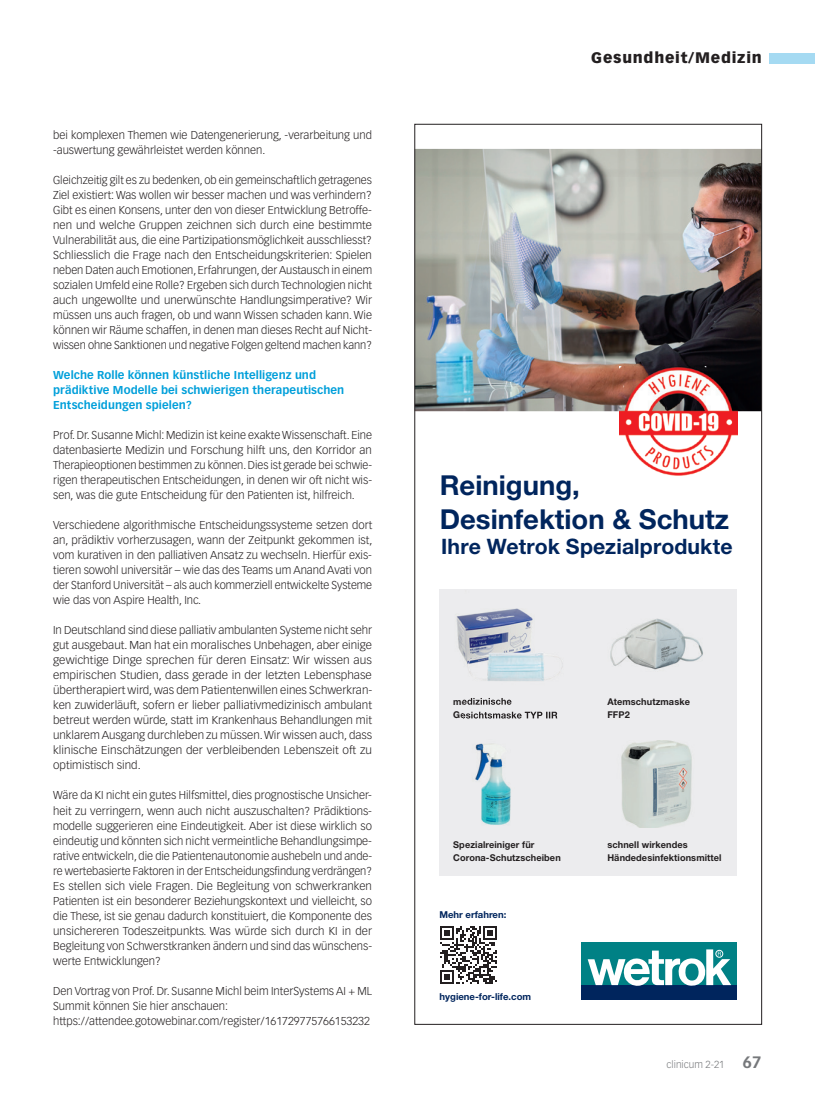
<style>
.page{position:relative;width:815px;height:1099px;background:#fff}
.page>*{position:absolute;margin:0;border:0;box-sizing:border-box;transform-origin:0 0}
.t1{font:700 27.5px/33.8px "Helvetica Neue LT Std";color:#00255d}
.t2{font:700 21.25px "Helvetica Neue LT Std";letter-spacing:.005em;color:#00255d}
.t3{font:900 15px "Vectora LT Std";letter-spacing:.05em;color:#231f20}
.t4{font:300 11.25px/15px "Vectora LT Std";color:#231f20;text-align:justify}
.t5{font:700 11.25px/15px "Vectora LT Std";letter-spacing:.005em;color:#009fda}
.t6{font:300 10px "Vectora LT Std";color:#76787b}
.t7{font:700 9.5px "Helvetica Neue LT Std";color:#00255d}
.t8{font:700 9.38px/13.8px "Helvetica Neue LT Std";letter-spacing:.01em;color:#231f20}
.s1{font-weight:700;font-size:16.25px}
</style>
<div class="page">
<div style="left:770px;top:53px;width:45px;height:10px;background:#a5daf2"></div>
<div style="left:439px;top:589px;width:298px;height:286px;background:#ececee"></div>
<img style="left:417px;top:149px;width:343px;height:262px">
<svg style="left:440px;top:926px;width:57px;height:57px"></svg>
<div style="left:581px;top:985px;width:156px;height:14px;background:#00255d"></div>
<div style="left:581px;top:942px;width:156px;height:43px;background:#008185"></div>
<svg style="left:588px;top:949px;width:143px;height:37px"></svg>
<img style="left:475px;top:743px;width:36px;height:82px">
<img style="left:621px;top:740px;width:71px;height:87px">
<img style="left:610px;top:618px;width:93px;height:52px">
<img style="left:619px;top:366px;width:118px;height:109px">
<img style="left:456px;top:608px;width:71px;height:48px">
<img style="left:463px;top:653px;width:99px;height:65px">
<img style="left:463px;top:698px;width:49px;height:6px">
<img style="left:463px;top:711px;width:94px;height:7px">
<img style="left:463px;top:614px;width:74px;height:62px">
<p class="t4" style="left:53px;top:128px;width:320px">bei komplexen Themen wie Datengenerierung, -verarbeitung und -auswertung gewährleistet werden können.</p>
<p class="t4" style="left:53px;top:173px;width:321px">Gleichzeitig gilt es zu bedenken, ob ein gemeinschaftlich getragenes Ziel existiert: Was wollen wir besser machen und was verhindern?<br>Gibt es einen Konsens, unter den von dieser Entwicklung Betroffe&shy;nen und welche Gruppen zeichnen sich durch eine bestimmte Vulnerabilität aus, die eine Partizipationsmöglichkeit ausschliesst?<br>Schliesslich die Frage nach den Entscheidungskriterien: Spielen neben Daten auch Emotionen, Erfahrungen, der Austausch in einem sozialen Umfeld eine Rolle? Ergeben sich durch Technologien nicht auch ungewollte und unerwünschte Handlungsimperative? Wir müssen uns auch fragen, ob und wann Wissen schaden kann. Wie können wir Räume schaffen, in denen man dieses Recht auf Nicht&shy;wissen ohne Sanktionen und negative Folgen geltend machen kann?</p>
<p class="t5" style="left:53px;top:368px;width:293px">Welche Rolle können künstliche Intelligenz und prädiktive Modelle bei schwierigen therapeutischen<br>Entscheidungen spielen?</p>
<p class="t4" style="left:53px;top:428px;width:321px">Prof. Dr. Susanne Michl: Medizin ist keine exakte Wissenschaft. Eine datenbasierte Medizin und Forschung hilft uns, den Korridor an Therapie optionen bestimmen zu können. Dies ist gerade bei schwie&shy;rigen therapeutischen Entscheidungen, in denen wir oft nicht wis&shy;sen, was die gute Entscheidung für den Patienten ist, hilfreich.</p>
<p class="t4" style="left:53px;top:518px;width:321px">Verschiedene algorithmische Entscheidungssysteme setzen dort an, prädiktiv vorherzusagen, wann der Zeitpunkt gekommen ist, vom kurativen in den palliativen Ansatz zu wechseln. Hierfür exis&shy;tieren sowohl universitär – wie das des Teams um Anand Avati von der Stanford Universität – als auch kommerziell entwickelte Systeme wie das von Aspire Health, Inc.</p>
<p class="t4" style="left:53px;top:623px;width:321px">In Deutschland sind diese palliativ ambulanten Systeme nicht sehr gut ausgebaut. Man hat ein moralisches Unbehagen, aber einige gewichtige Dinge sprechen für deren Einsatz: Wir wissen aus empirischen Studien, dass gerade in der letzten Lebensphase übertherapiert wird, was dem Patientenwillen eines Schwerkran&shy;ken zuwiderläuft, sofern er lieber palliativmedizinisch ambulant betreut werden würde, statt im Krankenhaus Behandlungen mit unklarem Ausgang durchleben zu müssen. Wir wissen auch, dass klinische Einschätzungen der verbleibenden Lebenszeit oft zu optimistisch sind.</p>
<p class="t4" style="left:53px;top:788px;width:321px">Wäre da KI nicht ein gutes Hilfsmittel, dies prognostische Unsicher&shy;heit zu verringern, wenn auch nicht auszuschalten? Prädiktions&shy;modelle suggerieren eine Eindeutigkeit. Aber ist diese wirklich so eindeutig und könnten sich nicht vermeintliche Behandlungsimpe&shy;rative entwickeln, die die Patientenautonomie aushebeln und ande&shy;re wertebasierte Faktoren in der Entscheidungsfindung verdrängen?<br>Es stellen sich viele Fragen. Die Begleitung von schwerkranken Patienten ist ein besonderer Beziehungskontext und vielleicht, so die These, ist sie genau dadurch konstituiert, die Komponente des unsichereren Todeszeitpunkts. Was würde sich durch KI in der Begleitung von Schwerstkranken ändern und sind das wünschens&shy;werte Entwicklungen?</p>
<p class="t4" style="left:53px;top:983px;width:320px;text-align:left">Den Vortrag von Prof. Dr. Susanne Michl beim InterSystems AI + ML<br>Summit können Sie hier anschauen: https://attendee.gotowebinar.com/register/161729775766153232</p>
<h3 class="t3" style="left:591px;top:49px;width:172px">Gesundheit/Medizin</h3>
<h1 class="t1" style="left:440px;top:468px;width:291px">Reinigung,<br>Desinfektion &amp; Schutz</h1>
<h2 class="t2" style="left:441px;top:533px;width:293px">Ihre Wetrok Spezialprodukte</h2>
<p class="t8" style="left:607px;top:694px;width:84px">Atemschutzmaske<br>FFP2</p>
<p class="t8" style="left:453px;top:837px;width:109px">Spezialreiniger für<br>Corona-Schutzscheiben</p>
<p class="t7" style="left:439px;top:908px;width:68px">Mehr erfahren:</p>
<p class="t7" style="left:440px;top:990px;width:93px">hygiene-for-life.com</p>
<p class="t8" style="left:607px;top:837px;width:116px">schnell wirkendes<br>Händedesinfektionsmittel</p>
<p class="t6" style="left:667px;top:1058px;width:97px">clinicum 2-21 <span class="s1">67</span></p>
</div>
